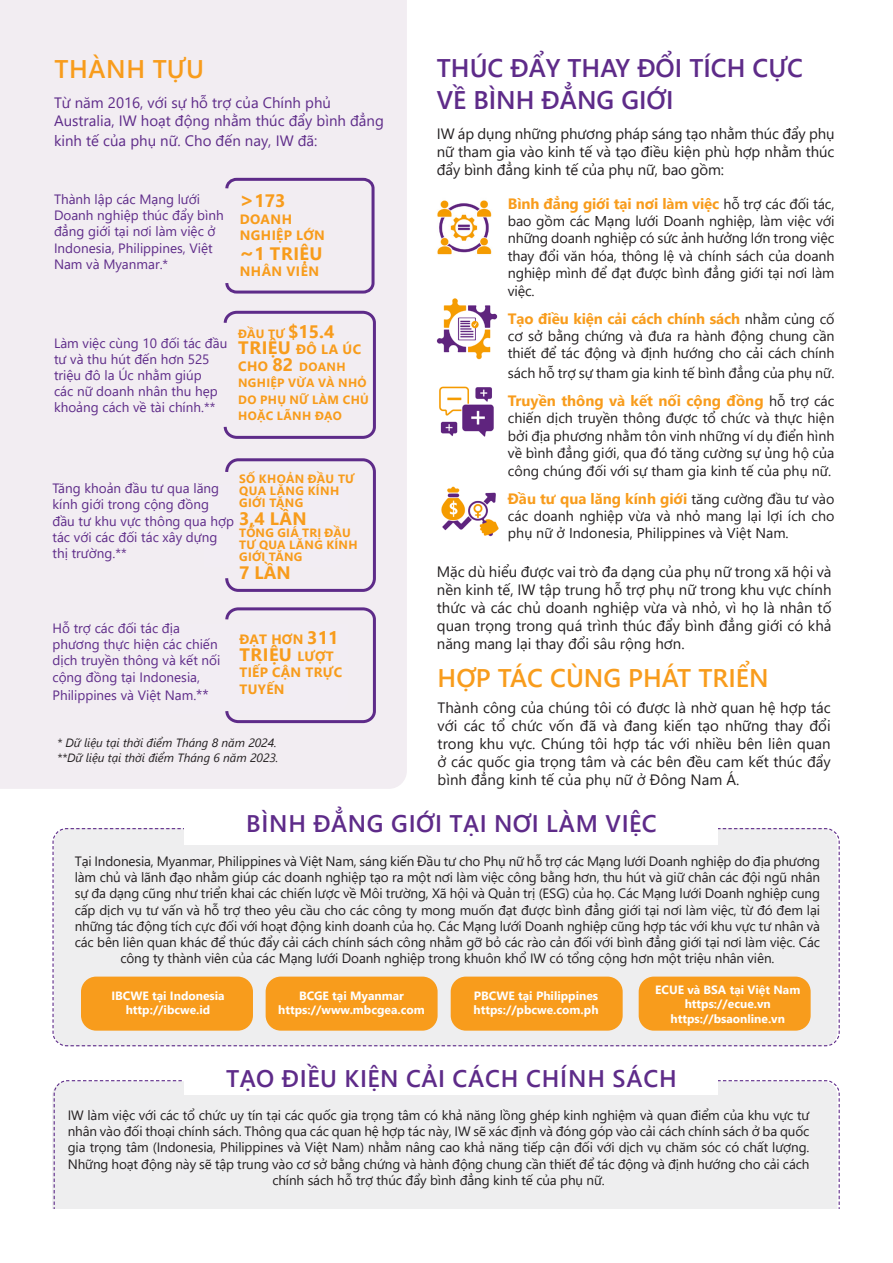
<style>
.page{position:relative;width:893px;height:1263px;background:#fff}
.page>*{position:absolute;margin:0;border:0;box-sizing:border-box;transform-origin:0 0}
.t1{font:600 25.5px/32.4px "Segoe UI";color:#5e2b89}
.Subheaders_style{font:600 25.5px "Segoe UI";color:#f89c1c}
.Subheaders_style-2{font:600 25.5px "Segoe UI";letter-spacing:.025em;color:#f89c1c}
.t2{font:600 24px "Segoe UI";letter-spacing:.035em;color:#5e2b89}
.Stats{font:700 18px "Segoe UI";letter-spacing:.02em;color:#f89c1c}
.Body_paragraph_style_single_line{font:700 18px "Segoe UI";color:#f89c1c}
.Body_paragraph_style{font:15px/18px "Segoe UI";color:#231f20;text-align:justify}
.Body_paragraph_style_single_line-2{font:700 15px "Segoe UI";letter-spacing:-.01em;color:#f89c1c}
.t3{font:15px/18px "Segoe UI";color:#5e2b89}
.Body_paragraph_style_single_line-3{font:14.25px/17.2px "Segoe UI";letter-spacing:-.01em;color:#231f20;text-align:justify}
.t4{font:13.5px/16.2px "Segoe UI";letter-spacing:-.01em;color:#231f20;text-align:center}
.t5{font:13.5px/16.2px "Segoe UI";color:#5e2b89}
.Stats-2{font:700 13.5px/16.5px "Segoe UI";letter-spacing:.035em;color:#f89c1c}
.t6{font:700 12px/14.4px "Segoe UI";color:#fff;text-align:center}
.Body_paragraph_style_single_line-4{font:700 12px/12px "Segoe UI";letter-spacing:.025em;color:#f89c1c}
.t7{font:italic 12px "Segoe UI";color:#231f20}
.s1{font-size:21px}
.s2{font-size:18px}
.s3{font-size:13.5px}
.s4{font-size:15px}
.s5{font-weight:400;font-size:14.25px;color:#231f20}
</style>
<div class="page">
<div style="left:53px;top:1080px;width:787px;height:128px;background:#eeeeef"></div>
<div style="left:52px;top:828px;width:788px;height:219px;background:#eeeeef"></div>
<div style="left:639px;top:976px;width:172px;height:55px;background:#f89c1c;border-radius:15px"></div>
<div style="left:451px;top:976px;width:172px;height:55px;background:#f89c1c;border-radius:15px"></div>
<div style="left:266px;top:976px;width:172px;height:55px;background:#f89c1c;border-radius:15px"></div>
<div style="left:0;top:0;width:407px;height:789px;background:#f2edf2"></div>
<img style="left:437px;top:200px;width:55px;height:55px">
<img style="left:436px;top:298px;width:62px;height:62px">
<img style="left:439px;top:386px;width:55px;height:51px">
<img style="left:441px;top:486px;width:58px;height:51px">
<div style="left:169px;top:623px;width:180px;height:92px;background:#f2edf3"></div>
<div style="left:225px;top:607px;width:151px;height:116px;border:3px solid #5e2b89;border-radius:11px"></div>
<div style="left:204px;top:484px;width:145px;height:83px;background:#f2edf3"></div>
<div style="left:225px;top:178px;width:150px;height:116px;border:3px solid #5e2b89;border-radius:9px"></div>
<div style="left:225px;top:458px;width:151px;height:134px;border:3px solid #5e2b89;border-radius:12px"></div>
<div style="left:224px;top:311px;width:152px;height:128px;border:3px solid #5e2b89;border-radius:11px"></div>
<div style="left:81px;top:976px;width:172px;height:55px;background:#f89c1c;border-radius:15px"></div>
<div style="left:184px;top:815px;width:534px;height:29px;background:#fff"></div>
<div style="left:184px;top:1069px;width:534px;height:26px;background:#fff"></div>
<p class="Subheaders_style-2" style="left:54px;top:45px;width:151px">THÀNH TỰU</p>
<p class="t3" style="left:54px;top:93px;width:331px">Từ năm 2016, với sự hỗ trợ của Chính phủ<br>Australia, IW hoạt động nhằm thúc đẩy bình đẳng</p>
<p class="t3" style="left:54px;top:130px;width:265px">kinh tế của phụ nữ. Cho đến nay, IW đã:</p>
<p class="t5" style="left:54px;top:190px;width:171px">Thành lập các Mạng lưới<br>Doanh nghiệp thúc đẩy bình đẳng giới tại nơi làm việc ở<br>Indonesia, Philippines, Việt<br>Nam và Myanmar.*</p>
<p class="Stats" style="left:239px;top:184px;width:47px"><span class="s1">&gt;</span>173</p>
<p class="Stats-2" style="left:240px;top:210px;width:87px">DOANH<br>NGHIỆP LỚN</p>
<p class="Stats" style="left:239px;top:236px;width:84px"><span class="s1">~</span>1 TRIỆU</p>
<p class="Stats-2" style="left:240px;top:262px;width:81px">NHÂN VIÊN</p>
<p class="t5" style="left:54px;top:333px;width:175px">Làm việc cùng 10 đối tác đầu tư và thu hút đến hơn 525 triệu đô la Úc nhằm giúp<br>các nữ doanh nhân thu hẹp khoảng cách về tài chính.**</p>
<p class="Body_paragraph_style_single_line-4" style="left:238px;top:326px;width:98px">ĐẦU TƯ <span class="s2">$15.4</span></p>
<p class="Stats-2" style="left:238px;top:340px;width:124px"><span class="s2">TRIỆU</span> ĐÔ LA ÚC</p>
<p class="Body_paragraph_style_single_line-4" style="left:238px;top:357px;width:132px;line-height:16.5px"><span class="s3">CHO</span> <span class="s2">82</span> DOANH<br>NGHIỆP VỪA VÀ NHỎ<br>DO PHỤ NỮ LÀM CHỦ<br>HOẶC LÃNH ĐẠO</p>
<p class="t5" style="left:52px;top:479px;width:183px">Tăng khoản đầu tư qua lăng kính giới trong cộng đồng đầu tư khu vực thông qua hợp tác với các đối tác xây dựng thị trường.**</p>
<p class="Body_paragraph_style_single_line-4" style="left:239px;top:471px;width:117px">SỐ KHOẢN ĐẦU TƯ<br>QUA LĂNG KÍNH<br>GIỚI TĂNG</p>
<p class="Stats" style="left:239px;top:501px;width:69px">3,4 LẦN</p>
<p class="Body_paragraph_style_single_line-4" style="left:239px;top:525px;width:120px">TỔNG GIÁ TRỊ ĐẦU<br>TƯ QUA LĂNG KÍNH<br>GIỚI TĂNG</p>
<p class="Body_paragraph_style_single_line" style="left:239px;top:555px;width:53px">7 LẦN</p>
<p class="t5" style="left:52px;top:619px;width:169px">Hỗ trợ các đối tác địa phương thực hiện các chiến dịch truyền thông và kết nối cộng đồng tại Indonesia,</p>
<p class="t5" style="left:52px;top:685px;width:158px">Philippines và Việt Nam.<span class="s4">**</span></p>
<p class="Stats-2" style="left:239px;top:630px;width:101px">ĐẠT HƠN <span class="s2">311</span></p>
<p class="Stats" style="left:239px;top:637px;width:96px">TRIỆU <span class="s3">LƯỢT</span></p>
<p class="Stats-2" style="left:239px;top:663px;width:104px">TIẾP CẬN TRỰC<br>TUYẾN</p>
<p class="t7" style="left:57px;top:732px;width:221px">* Dữ liệu tại thời điểm Tháng 8 năm 2024.</p>
<p class="t7" style="left:57px;top:746px;width:223px">**Dữ liệu tại thời điểm Tháng 6 năm 2023.</p>
<p class="t1" style="left:437px;top:50px;width:368px">THÚC ĐẨY THAY ĐỔI TÍCH CỰC<br>VỀ BÌNH ĐẲNG GIỚI</p>
<p class="Body_paragraph_style" style="left:437px;top:124px;width:399px">IW áp dụng những phương pháp sáng tạo nhằm thúc đẩy phụ nữ tham gia vào kinh tế và tạo điều kiện phù hợp nhằm thúc đẩy bình đẳng kinh tế của phụ nữ, bao gồm:</p>
<p class="Body_paragraph_style_single_line-2" style="left:508px;top:190px;width:328px">Bình đẳng giới tại nơi làm việc <span class="s5">hỗ trợ các đối tác,</span></p>
<p class="Body_paragraph_style_single_line-3" style="left:508px;top:211px;width:328px">bao gồm các Mạng lưới Doanh nghiệp, làm việc với những doanh nghiệp có sức ảnh hưởng lớn trong việc thay đổi văn hóa, thông lệ và chính sách của doanh nghiệp mình để đạt được bình đẳng giới tại nơi làm việc.</p>
<p class="Body_paragraph_style_single_line-2" style="left:508px;top:305px;width:328px">Tạo điều kiện cải cách chính sách <span class="s5">nhằm củng cố</span></p>
<p class="Body_paragraph_style_single_line-3" style="left:508px;top:326px;width:328px">cơ sở bằng chứng và đưa ra hành động chung cần thiết để tác động và định hướng cho cải cách chính</p>
<p class="Body_paragraph_style_single_line-3" style="left:508px;top:363px;width:328px">sách hỗ trợ sự tham gia kinh tế bình đẳng của phụ nữ.</p>
<p class="Body_paragraph_style_single_line-2" style="left:508px;top:387px;width:328px">Truyền thông và kết nối cộng đồng <span class="s5">hỗ trợ các</span></p>
<p class="Body_paragraph_style_single_line-3" style="left:508px;top:408px;width:328px">chiến dịch truyền thông được tổ chức và thực hiện bởi địa phương nhằm tôn vinh những ví dụ điển hình về bình đẳng giới, qua đó tăng cường sự ủng hộ của công chúng đối với sự tham gia kinh tế của phụ nữ.</p>
<p class="Body_paragraph_style_single_line-2" style="left:508px;top:485px;width:328px">Đầu tư qua lăng kính giới <span class="s5">tăng cường đầu tư vào</span></p>
<p class="Body_paragraph_style_single_line-3" style="left:508px;top:506px;width:328px">các doanh nghiệp vừa và nhỏ mang lại lợi ích cho phụ nữ ở Indonesia, Philippines và Việt Nam.</p>
<p class="Body_paragraph_style" style="left:437px;top:561px;width:396px">Mặc dù hiểu được vai trò đa dạng của phụ nữ trong xã hội và nền kinh tế, IW tập trung hỗ trợ phụ nữ trong khu vực chính thức và các chủ doanh nghiệp vừa và nhỏ, vì họ là nhân tố quan trọng trong quá trình thúc đẩy bình đẳng giới có khả năng mang lại thay đổi sâu rộng hơn.</p>
<p class="Subheaders_style" style="left:438px;top:654px;width:332px">HỢP TÁC CÙNG PHÁT TRIỂN</p>
<p class="Body_paragraph_style" style="left:438px;top:697px;width:395px">Thành công của chúng tôi có được là nhờ quan hệ hợp tác với các tổ chức vốn đã và đang kiến tạo những thay đổi trong khu vực. Chúng tôi hợp tác với nhiều bên liên quan ở các quốc gia trọng tâm và các bên đều cam kết thúc đẩy bình đẳng kinh tế của phụ nữ ở Đông Nam Á.</p>
<p class="t2" style="left:246px;top:801px;width:412px">BÌNH ĐẲNG GIỚI TẠI NƠI LÀM VIỆC</p>
<p class="t4" style="left:75px;top:852px;width:747px">Tại Indonesia, Myanmar, Philippines và Việt Nam, sáng kiến Đầu tư cho Phụ nữ hỗ trợ các Mạng lưới Doanh nghiệp do địa phương làm chủ và lãnh đạo nhằm giúp các doanh nghiệp tạo ra một nơi làm việc công bằng hơn, thu hút và giữ chân các đội ngũ nhân sự đa dạng cũng như triển khai các chiến lược về Môi trường, Xã hội và Quản trị (ESG) của họ. Các Mạng lưới Doanh nghiệp cung cấp dịch vụ tư vấn và hỗ trợ theo yêu cầu cho các công ty mong muốn đạt được bình đẳng giới tại nơi làm việc, từ đó đem lại những tác động tích cực đối với hoạt động kinh doanh của họ. Các Mạng lưới Doanh nghiệp cũng hợp tác với khu vực tư nhân và các bên liên quan khác để thúc đẩy cải cách chính sách công nhằm gỡ bỏ các rào cản đối với bình đẳng giới tại nơi làm việc. Các công ty thành viên của các Mạng lưới Doanh nghiệp trong khuôn khổ IW có tổng cộng hơn một triệu nhân viên.</p>
<p class="t6" style="left:299px;top:987px;width:106px">BCGE tại Myanmar</p>
<p class="t6" style="left:278px;top:1001px;width:148px">https://www.mbcgea.com</p>
<p class="t6" style="left:655px;top:981px;width:147px">ECUE và BSA tại Việt Nam https://ecue.vn https://bsaonline.vn</p>
<p class="t6" style="left:111px;top:987px;width:115px">IBCWE tại Indonesia</p>
<p class="t6" style="left:126px;top:1001px;width:86px">http://ibcwe.id</p>
<p class="t6" style="left:474px;top:987px;width:126px">PBCWE tại Philippines</p>
<p class="t6" style="left:473px;top:1002px;width:127px">https://pbcwe.com.ph</p>
<p class="t2" style="left:226px;top:1056px;width:452px">TẠO ĐIỀU KIỆN CẢI CÁCH CHÍNH SÁCH</p>
<p class="t4" style="left:68px;top:1106px;width:743px">IW làm việc với các tổ chức uy tín tại các quốc gia trọng tâm có khả năng lồng ghép kinh nghiệm và quan điểm của khu vực tư nhân vào đối thoại chính sách. Thông qua các quan hệ hợp tác này, IW sẽ xác định và đóng góp vào cải cách chính sách ở ba quốc gia trọng tâm (Indonesia, Philippines và Việt Nam) nhằm nâng cao khả năng tiếp cận đối với dịch vụ chăm sóc có chất lượng.<br>Những hoạt động này sẽ tập trung vào cơ sở bằng chứng và hành động chung cần thiết để tác động và định hướng cho cải cách chính sách hỗ trợ thúc đẩy bình đẳng kinh tế của phụ nữ.</p>
</div>
